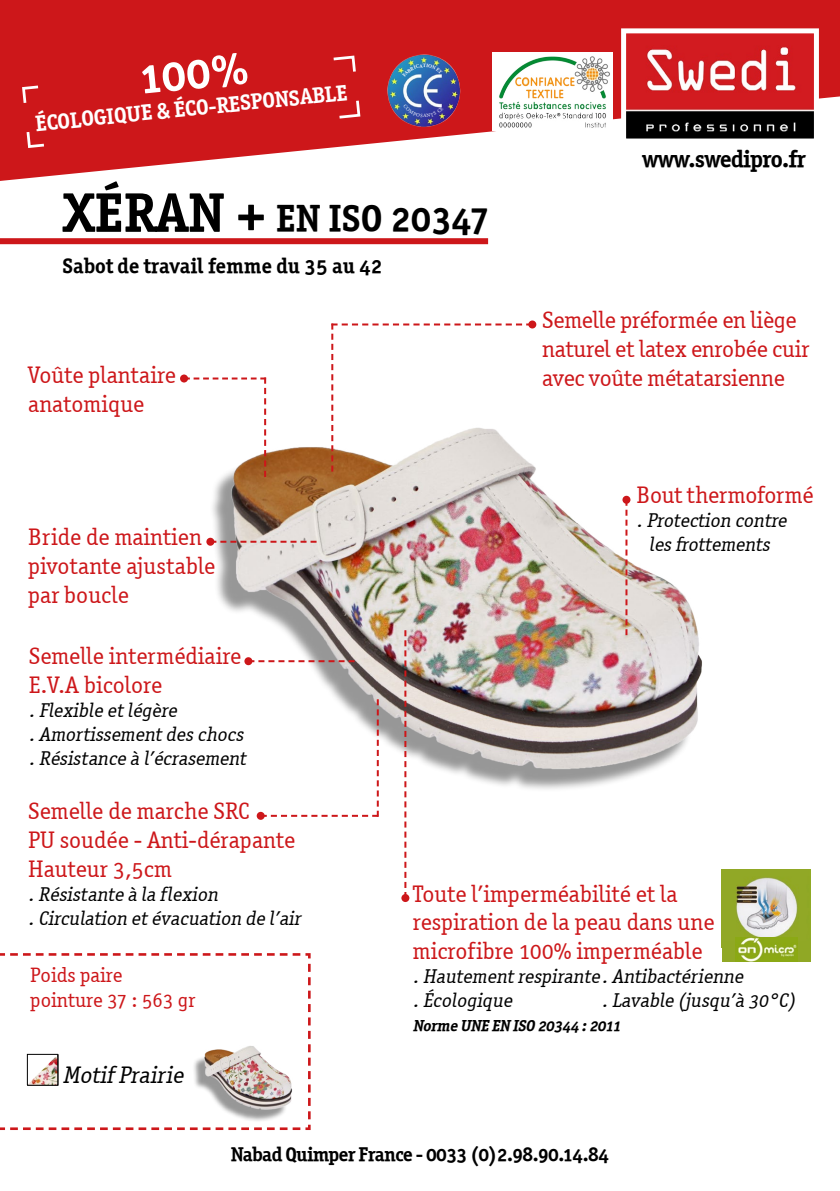
<style>
.page{position:relative;width:840px;height:1191px;background:#fff}
.page>*{position:absolute;margin:0;border:0;box-sizing:border-box;transform-origin:0 0}
.t1{font:46px "Officina Serif OSITCTT Bold";color:#fff}
.t2{font:38px "Officina Serif OSITCTT Bold";color:#000}
.t3{font:24px/28.8px "Officina Serif OSITCTT Book";color:#cd171a}
.t4{font:24px "Officina Serif OSITCTT Bold";letter-spacing:-.03em;color:#000}
.t5{font:italic 24px "Officina Serif OSITCTT Book";color:#000}
.t6{font:22px "Officina Serif OSITCTT Bold";color:#fff}
.t7{font:21.4px "Officina Serif OSITCTT Bold";color:#000}
.t8{font:20.8px/25px "Officina Serif OSITCTT Book";color:#cd171a}
.t9{font:italic 20px/24px "Officina Serif OSITCTT Book";color:#000}
.t10{font:20px "Officina Serif OSITCTT Bold";letter-spacing:-.03em;color:#000}
.t11{font:italic 16px "Officina Serif OSITCTT Bold";color:#000}
.s1{font-size:56px}
</style>
<div class="page">
<svg style="left:0;top:0;width:839px;height:181px;fill:#cd171a"></svg>
<div style="left:0;top:238px;width:488px;height:6px;background:#cd171a"></div>
<img style="left:626px;top:34px;width:186px;height:103px">
<div style="left:620px;top:28px;width:198px;height:115px;border:5px solid #fff"></div>
<img style="left:492px;top:53px;width:120px;height:78px">
<img style="left:375px;top:53px;width:97px;height:74px">
<svg style="left:21px;top:84px;width:20px;height:22px"></svg>
<svg style="left:25px;top:129px;width:22px;height:21px"></svg>
<svg style="left:336px;top:98px;width:26px;height:22px"></svg>
<svg style="left:330px;top:54px;width:27px;height:21px"></svg>
<img style="left:207px;top:383px;width:495px;height:420px">
<img style="left:721px;top:869px;width:88px;height:72px">
<div style="left:721px;top:941px;width:88px;height:21px;background:#90a825"></div>
<img style="left:734px;top:937px;width:62px;height:24px">
<div style="left:180px;top:374px;width:8px;height:8px;background:#cd171a;border-radius:50%"></div>
<svg style="left:184px;top:377px;width:82px;height:100px"></svg>
<div style="left:528px;top:320px;width:8px;height:8px;background:#cd171a;border-radius:50%"></div>
<svg style="left:331px;top:323px;width:201px;height:148px"></svg>
<svg style="left:214px;top:541px;width:102px;height:2px"></svg>
<div style="left:206px;top:538px;width:8px;height:8px;background:#cd171a;border-radius:50%"></div>
<svg style="left:252px;top:660px;width:102px;height:2px"></svg>
<div style="left:244px;top:657px;width:8px;height:8px;background:#cd171a;border-radius:50%"></div>
<div style="left:256px;top:812px;width:8px;height:8px;background:#cd171a;border-radius:50%"></div>
<svg style="left:260px;top:699px;width:118px;height:118px"></svg>
<svg style="left:404px;top:630px;width:2px;height:264px"></svg>
<div style="left:401px;top:894px;width:8px;height:8px;background:#cd171a;border-radius:50%"></div>
<svg style="left:625px;top:504px;width:2px;height:131px"></svg>
<div style="left:622px;top:496px;width:8px;height:8px;background:#cd171a;border-radius:50%"></div>
<svg style="left:0;top:953px;width:311px;height:177px"></svg>
<div style="left:192px;top:1051px;width:95px;height:72px;background:#000;opacity:.41"></div>
<img style="left:197px;top:1037px;width:103px;height:78px">
<svg style="left:27px;top:1054px;width:31px;height:31px"></svg>
<svg style="left:402px;top:64px;width:40px;height:13px"></svg>
<svg style="left:403px;top:104px;width:40px;height:13px"></svg>
<h1 class="t1" style="left:136px;top:50px;width:112px;rotate:-6deg">100%</h1>
<p class="t6" style="left:34px;top:111px;width:315px;rotate:-6deg">ÉCOLOGIQUE &amp; ÉCO-RESPONSABLE</p>
<h2 class="t2" style="left:63px;top:195px;width:428px"><span class="s1">XÉRAN +</span> EN ISO 20347</h2>
<p class="t7" style="left:62px;top:252px;width:321px">Sabot de travail femme du 35 au 42</p>
<p class="t4" style="left:641px;top:144px;width:165px">www.swedipro.fr</p>
<p class="t3" style="left:542px;top:306px;width:268px">Semelle préformée en liège naturel et latex enrobée cuir</p>
<p class="t3" style="left:28px;top:361px;width:149px">Voûte plantaire</p>
<p class="t3" style="left:542px;top:363px;width:244px">avec voûte métatarsienne</p>
<p class="t3" style="left:28px;top:389px;width:117px">anatomique</p>
<p class="t3" style="left:28px;top:522px;width:188px">Bride de maintien pivotante ajustable par boucle</p>
<p class="t3" style="left:29px;top:641px;width:214px">Semelle intermédiaire<br>E.V.A bicolore</p>
<p class="t9" style="left:29px;top:698px;width:222px">.Flexible etlégère .Amortissementdes chocs .Résistance à l’écrasement</p>
<p class="t3" style="left:28px;top:797px;width:268px">Semelle de marche SRC<br>PU soudée - Anti-dérapante<br>Hauteur 3,5cm</p>
<p class="t9" style="left:28px;top:882px;width:278px">.Résistante à la flexion .Circulation etévacuation de l’air</p>
<p class="t8" style="left:30px;top:962px;width:166px">Poids paire pointure 37 : 563 gr</p>
<p class="t5" style="left:62px;top:1060px;width:127px">Motif Prairie</p>
<p class="t3" style="left:636px;top:480px;width:178px">Bout thermoformé</p>
<p class="t9" style="left:636px;top:508px;width:155px;text-align:center">.Protection contre les frottements</p>
<p class="t3" style="left:412px;top:879px;width:303px">Toute l’imperméabilité et la respiration de la peau dans une microfibre 100% imperméable</p>
<p class="t9" style="left:412px;top:964px;width:335px">. Hautement respirante. Antibactérienne .Écologique</p>
<p class="t11" style="left:412px;top:1016px;width:213px">Norme UNE EN ISO 20344 :2011</p>
<p class="t9" style="left:601px;top:988px;width:199px">.Lavable (jusqu’à 30°C)</p>
<p class="t10" style="left:231px;top:1142px;width:379px">Nabad Quimper France - 0033 (0)2.98.90.14.84</p>
</div>
